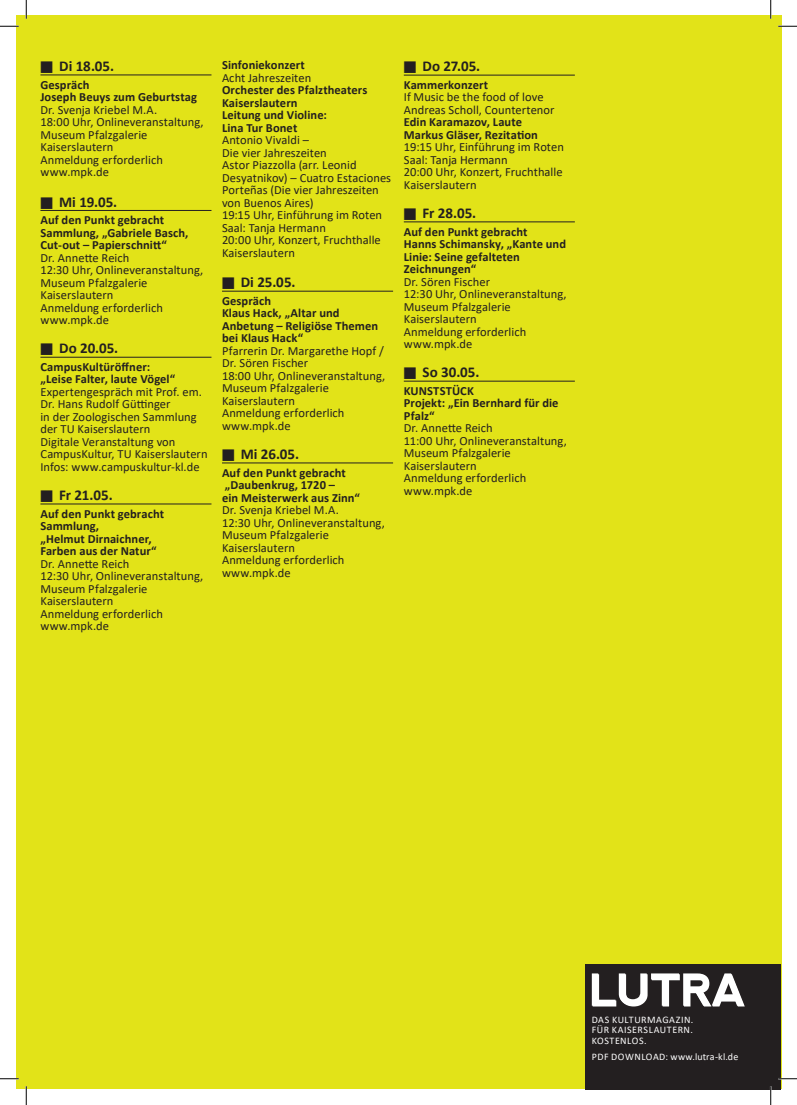
<style>
.page{position:relative;width:797px;height:1105px;background:#fff}
.page>*{position:absolute;margin:0;border:0;box-sizing:border-box;transform-origin:0 0}
.t1{font:700 15px "Calibri";color:#231f20}
.t2{font:12.5px/12.5px "Calibri";color:#231f20}
.t3{font:700 12.5px/12.5px "Calibri";letter-spacing:.005em;color:#231f20}
.t4{font:10px/10.6px "Calibri";letter-spacing:.045em;color:#fff;text-align:justify}
</style>
<div class="page">
<div style="left:16px;top:16px;width:765px;height:1073px;background:#e2e318"></div>
<div style="left:585px;top:964px;width:196px;height:125px;background:#231f20"></div>
<svg style="left:592px;top:973px;width:152px;height:33px"></svg>
<hr style="left:404px;top:75px;width:171px;height:1px;background:#231f20">
<hr style="left:404px;top:222px;width:171px;height:1px;background:#231f20">
<hr style="left:404px;top:381px;width:171px;height:1px;background:#231f20">
<hr style="left:40px;top:75px;width:171px;height:1px;background:#231f20">
<hr style="left:40px;top:210px;width:171px;height:1px;background:#231f20">
<hr style="left:40px;top:357px;width:171px;height:1px;background:#231f20">
<hr style="left:40px;top:504px;width:171px;height:1px;background:#231f20">
<hr style="left:222px;top:291px;width:171px;height:1px;background:#231f20">
<hr style="left:222px;top:463px;width:171px;height:1px;background:#231f20">
<svg style="left:0;top:25px;width:19px;height:2px"></svg>
<svg style="left:778px;top:25px;width:19px;height:2px"></svg>
<svg style="left:0;top:1078px;width:19px;height:1px"></svg>
<svg style="left:778px;top:1078px;width:19px;height:1px"></svg>
<svg style="left:25px;top:0;width:2px;height:19px"></svg>
<svg style="left:25px;top:1086px;width:2px;height:19px"></svg>
<svg style="left:770px;top:0;width:1px;height:19px"></svg>
<svg style="left:770px;top:1086px;width:1px;height:19px"></svg>
<p class="t1" style="left:40px;top:55px;width:75px">■ Di 18.05.</p>
<p class="t3" style="left:40px;top:78px;width:158px">Gespräch<br>Joseph Beuys zum Geburtstag</p>
<p class="t2" style="left:40px;top:103px;width:165px">Dr. Svenja Kriebel M.A.<br>18:00 Uhr, Onlineveranstaltung,<br>Museum Pfalzgalerie<br>Kaiserslautern<br>Anmeldung erforderlich www.mpk.de</p>
<p class="t1" style="left:40px;top:191px;width:78px">■ Mi 19.05.</p>
<p class="t3" style="left:40px;top:214px;width:150px">Auf den Punkt gebracht<br>Sammlung, „Gabriele Basch,<br>Cut-out – Papierschnitt“</p>
<p class="t2" style="left:40px;top:251px;width:164px">Dr. Annette Reich<br>12:30 Uhr, Onlineveranstaltung,<br>Museum Pfalzgalerie<br>Kaiserslautern<br>Anmeldung erforderlich www.mpk.de</p>
<p class="t1" style="left:40px;top:338px;width:79px">■ Do 20.05.</p>
<p class="t3" style="left:40px;top:360px;width:136px">CampusKultüröffner: „Leise Falter, laute Vögel“</p>
<p class="t2" style="left:40px;top:385px;width:169px">Expertengespräch mit Prof. em.<br>Dr. Hans Rudolf Güttinger<br>in der Zoologischen Sammlung der TU Kaiserslautern<br>Digitale Veranstaltung von<br>CampusKultur, TU Kaiserslautern<br>Infos: www.campuskultur-kl.de</p>
<p class="t1" style="left:40px;top:484px;width:74px">■ Fr 21.05.</p>
<p class="t3" style="left:40px;top:507px;width:125px">Auf den Punkt gebracht<br>Sammlung,<br>„Helmut Dirnaichner,<br>Farben aus der Natur“</p>
<p class="t2" style="left:40px;top:557px;width:164px">Dr. Annette Reich<br>12:30 Uhr, Onlineveranstaltung,<br>Museum Pfalzgalerie<br>Kaiserslautern<br>Anmeldung erforderlich www.mpk.de</p>
<p class="t3" style="left:222px;top:59px;width:84px">Sinfoniekonzert</p>
<p class="t2" style="left:222px;top:71px;width:91px">Acht Jahreszeiten</p>
<p class="t3" style="left:222px;top:84px;width:147px">Orchester des Pfalztheaters<br>Kaiserslautern<br>Leitung und Violine:<br>Lina Tur Bonet</p>
<p class="t2" style="left:222px;top:134px;width:171px">Antonio Vivaldi –<br>Die vier Jahreszeiten<br>Astor Piazzolla (arr. Leonid<br>Desyatnikov) – Cuatro Estaciones<br>Porteñas (Die vier Jahreszeiten von Buenos Aires)<br>19:15 Uhr, Einführung im Roten<br>Saal: Tanja Hermann<br>20:00 Uhr, Konzert, Fruchthalle<br>Kaiserslautern</p>
<p class="t1" style="left:222px;top:272px;width:75px">■ Di 25.05.</p>
<p class="t3" style="left:222px;top:294px;width:157px">Gespräch<br>Klaus Hack, „Altar und<br>Anbetung – Religiöse Themen bei Klaus Hack“</p>
<p class="t2" style="left:222px;top:344px;width:165px">Pfarrerin Dr. Margarethe Hopf /<br>Dr. Sören Fischer<br>18:00 Uhr, Onlineveranstaltung,<br>Museum Pfalzgalerie<br>Kaiserslautern<br>Anmeldung erforderlich www.mpk.de</p>
<p class="t1" style="left:222px;top:443px;width:79px">■ Mi 26.05.</p>
<p class="t3" style="left:222px;top:466px;width:139px">Auf den Punkt gebracht „Daubenkrug, 1720 –<br>ein Meisterwerk aus Zinn“</p>
<p class="t2" style="left:222px;top:503px;width:164px">Dr. Svenja Kriebel M.A.<br>12:30 Uhr, Onlineveranstaltung,<br>Museum Pfalzgalerie<br>Kaiserslautern<br>Anmeldung erforderlich www.mpk.de</p>
<p class="t1" style="left:404px;top:56px;width:78px">■ Do 27.05.</p>
<p class="t3" style="left:404px;top:78px;width:86px">Kammerkonzert</p>
<p class="t2" style="left:404px;top:91px;width:152px">If Music be the food of love<br>Andreas Scholl, Countertenor</p>
<p class="t3" style="left:404px;top:116px;width:136px">Edin Karamazov, Laute<br>Markus Gläser, Rezitation</p>
<p class="t2" style="left:404px;top:141px;width:162px">19:15 Uhr, Einführung im Roten<br>Saal: Tanja Hermann<br>20:00 Uhr, Konzert, Fruchthalle<br>Kaiserslautern</p>
<p class="t1" style="left:404px;top:202px;width:74px">■ Fr 28.05.</p>
<p class="t3" style="left:404px;top:225px;width:164px">Auf den Punkt gebracht<br>Hanns Schimansky, „Kante und<br>Linie: Seine gefalteten<br>Zeichnungen“</p>
<p class="t2" style="left:404px;top:275px;width:164px">Dr. Sören Fischer<br>12:30 Uhr, Onlineveranstaltung,<br>Museum Pfalzgalerie<br>Kaiserslautern<br>Anmeldung erforderlich www.mpk.de</p>
<p class="t1" style="left:404px;top:362px;width:77px">■ So 30.05.</p>
<p class="t3" style="left:404px;top:384px;width:156px">KUNSTSTÜCK<br>Projekt: „Ein Bernhard für die<br>Pfalz“</p>
<p class="t2" style="left:404px;top:422px;width:164px">Dr. Annette Reich<br>11:00 Uhr, Onlineveranstaltung,<br>Museum Pfalzgalerie<br>Kaiserslautern<br>Anmeldung erforderlich www.mpk.de</p>
<p class="t4" style="left:591px;top:1014px;width:103px">DAS KULTURMAGAZIN.<br>FÜR KAISERSLAUTERN.<br>KOSTENLOS.</p>
<p class="t4" style="left:591px;top:1051px;width:148px">PDF DOWNLOAD: www.lutra-kl.de</p>
</div>
